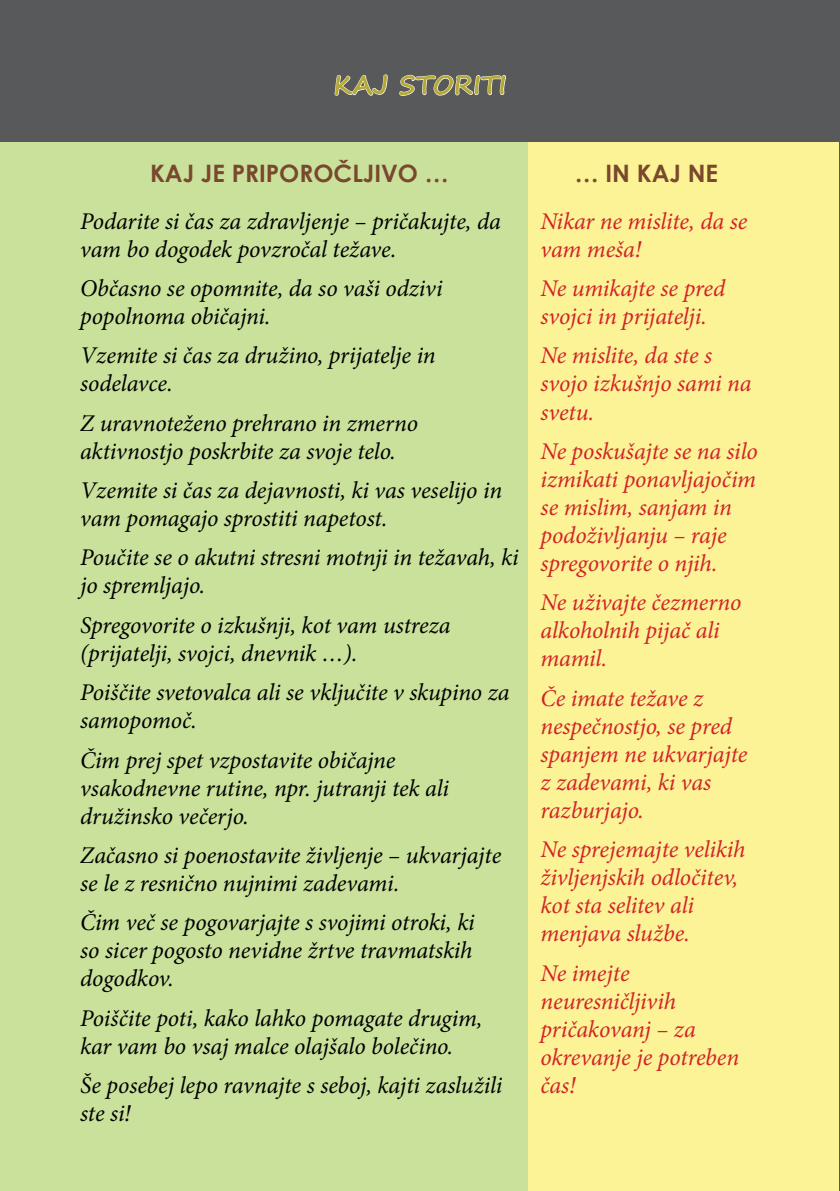
<style>
.page{position:relative;width:840px;height:1191px;background:#fff}
.page>*{position:absolute;margin:0;border:0;box-sizing:border-box;transform-origin:0 0}
.t1{font:700 26px "Segoe Print";color:#b6a934}
.t2{font:italic 24px/28px "Minion Pro";letter-spacing:-.005em;color:#000}
.t3{font:italic 24px/28px "Minion Pro";letter-spacing:-.01em;color:#d2232a}
.t4{font:700 24px "Century Gothic";color:#79482e}
</style>
<div class="page">
<div style="left:0;top:0;width:839px;height:1191px;background:#58595b"></div>
<div style="left:527px;top:143px;width:311px;height:1048px;background:#fbf395"></div>
<div style="left:0;top:143px;width:527px;height:1048px;background:#c9e19b"></div>
<svg style="left:334px;top:74px;width:54px;height:22px"></svg>
<svg style="left:399px;top:74px;width:107px;height:22px"></svg>
<p class="t1" style="left:333px;top:61px;width:174px">KAJ STORITI</p>
<p class="t4" style="left:150px;top:155px;width:300px">KAJ JE PRIPOROČLJIVO …</p>
<p class="t4" style="left:574px;top:155px;width:145px">… IN KAJ NE</p>
<p class="t2" style="left:80px;top:207px;width:422px">Podarite si čas za zdravljenje – pričakujte, da vam bo dogodek povzročal težave.</p>
<p class="t2" style="left:80px;top:274px;width:364px">Občasno se opomnite, da so vaši odzivi popolnoma običajni.</p>
<p class="t2" style="left:80px;top:342px;width:357px">Vzemite si čas za družino, prijatelje in sodelavce.</p>
<p class="t2" style="left:80px;top:409px;width:339px">Z uravnoteženo prehrano in zmerno aktivnostjo poskrbite za svoje telo.</p>
<p class="t2" style="left:80px;top:476px;width:423px">Vzemite si čas za dejavnosti, ki vas veselijo in vam pomagajo sprostiti napetost.</p>
<p class="t2" style="left:80px;top:544px;width:440px">Poučite se o akutni stresni motnji in težavah, ki jo spremljajo.</p>
<p class="t2" style="left:80px;top:611px;width:372px">Spregovorite o izkušnji, kot vam ustreza (prijatelji, svojci, dnevnik …).</p>
<p class="t2" style="left:80px;top:678px;width:431px">Poiščite svetovalca ali se vključite v skupino za samopomoč.</p>
<p class="t2" style="left:80px;top:746px;width:370px">Čim prej spet vzpostavite običajne vsakodnevne rutine, npr. jutranji tek ali družinsko večerjo.</p>
<p class="t2" style="left:80px;top:841px;width:422px">Začasno si poenostavite življenje – ukvarjajte se le z resnično nujnimi zadevami.</p>
<p class="t2" style="left:80px;top:908px;width:396px;text-align:justify">Čim več se pogovarjajte s svojimi otroki, ki so sicer pogosto nevidne žrtve travmatskih dogodkov.</p>
<p class="t2" style="left:80px;top:1004px;width:404px">Poiščite poti, kako lahko pomagate drugim, kar vam bo vsaj malce olajšalo bolečino.</p>
<p class="t2" style="left:80px;top:1071px;width:423px">Še posebej lepo ravnajte s seboj, kajti zaslužili ste si!</p>
<p class="t3" style="left:540px;top:207px;width:208px">Nikar ne mislite, da se vam meša!</p>
<p class="t3" style="left:540px;top:274px;width:186px">Ne umikajte se pred svojci in prijatelji.</p>
<p class="t3" style="left:540px;top:342px;width:212px">Ne mislite, da ste s svojo izkušnjo sami na svetu.</p>
<p class="t3" style="left:540px;top:437px;width:219px">Ne poskušajte se na silo izmikati ponavljajočim se mislim, sanjam in podoživljanju – raje spregovorite o njih.</p>
<p class="t3" style="left:540px;top:588px;width:202px">Ne uživajte čezmerno alkoholnih pijač ali mamil.</p>
<p class="t3" style="left:540px;top:684px;width:208px">Če imate težave z nespečnostjo, se pred spanjem ne ukvarjajte z zadevami, ki vas razburjajo.</p>
<p class="t3" style="left:540px;top:835px;width:206px">Ne sprejemajte velikih življenjskih odločitev, kot sta selitev ali menjava službe.</p>
<p class="t3" style="left:540px;top:958px;width:200px">Ne imejte neuresničljivih pričakovanj – za okrevanje je potreben čas!</p>
</div>
